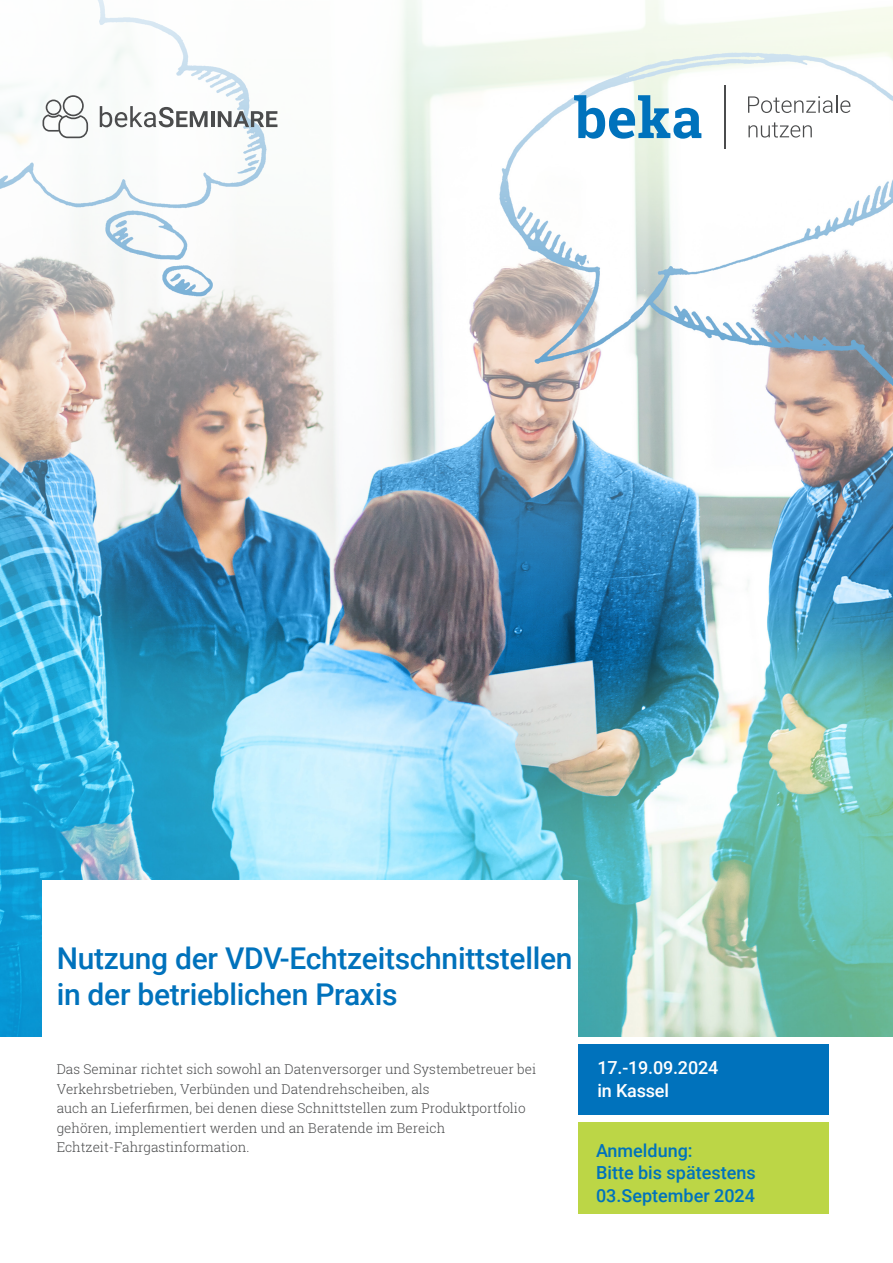
<style>
.page{position:relative;width:893px;height:1263px;background:#fff}
.page>*{position:absolute;margin:0;border:0;box-sizing:border-box;transform-origin:0 0}
.Absatzformat_2{font:500 30px/36px "Roboto";letter-spacing:-.01em;color:#0072bc}
.Subline{font:500 18px "Roboto";color:#0072bc}
.Absatzformat_2-2{font:500 18px/22.5px "Roboto";letter-spacing:-.01em;color:#fff}
.Copy{font:300 13.5px/19.5px "Roboto Slab";color:#4b4c4d}
</style>
<div class="page">
<img style="left:0;top:742px;width:893px;height:294px">
<img style="left:0;top:0;width:893px;height:742px">
<svg style="left:574px;top:95px;width:127px;height:44px"></svg>
<hr style="left:724px;top:85px;width:1px;height:64px;background:#4b4c4d">
<svg style="left:748px;top:122px;width:64px;height:16px"></svg>
<svg style="left:748px;top:96px;width:102px;height:17px"></svg>
<svg style="left:100px;top:106px;width:108px;height:21px"></svg>
<hr style="left:211px;top:111px;width:3px;height:16px;background:#4b4c4d">
<svg style="left:218px;top:111px;width:59px;height:16px"></svg>
<svg style="left:43px;top:95px;width:45px;height:43px"></svg>
<div style="left:578px;top:1044px;width:251px;height:71px;background:#0072bc"></div>
<div style="left:578px;top:1122px;width:251px;height:91px;background:#bcd646"></div>
<div style="left:43px;top:880px;width:535px;height:164px;background:#fff"></div>
<p class="Absatzformat_2" style="left:57px;top:939px;width:517px">Nutzung der VDV-Echtzeitschnittstellen in der betrieblichen Praxis</p>
<p class="Copy" style="left:57px;top:1059px;width:481px">Das Seminar richtet sich sowohl an Datenversorger und Systembetreuer bei Verkehrsbetrieben, Verbünden und Datendrehscheiben, als<br>auch an Lieferfirmen, bei denen diese Schnittstellen zum Produktportfolio gehören, implementiert werden und an Beratende im Bereich Echtzeit-Fahrgastinformation.</p>
<p class="Absatzformat_2-2" style="left:597px;top:1056px;width:122px">17.-19.09.2024 in Kassel</p>
<p class="Subline" style="left:596px;top:1138px;width:98px">Anmeldung:</p>
<p class="Subline" style="left:596px;top:1160px;width:161px">Bitte bis spätestens</p>
<p class="Subline" style="left:596px;top:1183px;width:160px">03.September 2024</p>
</div>
